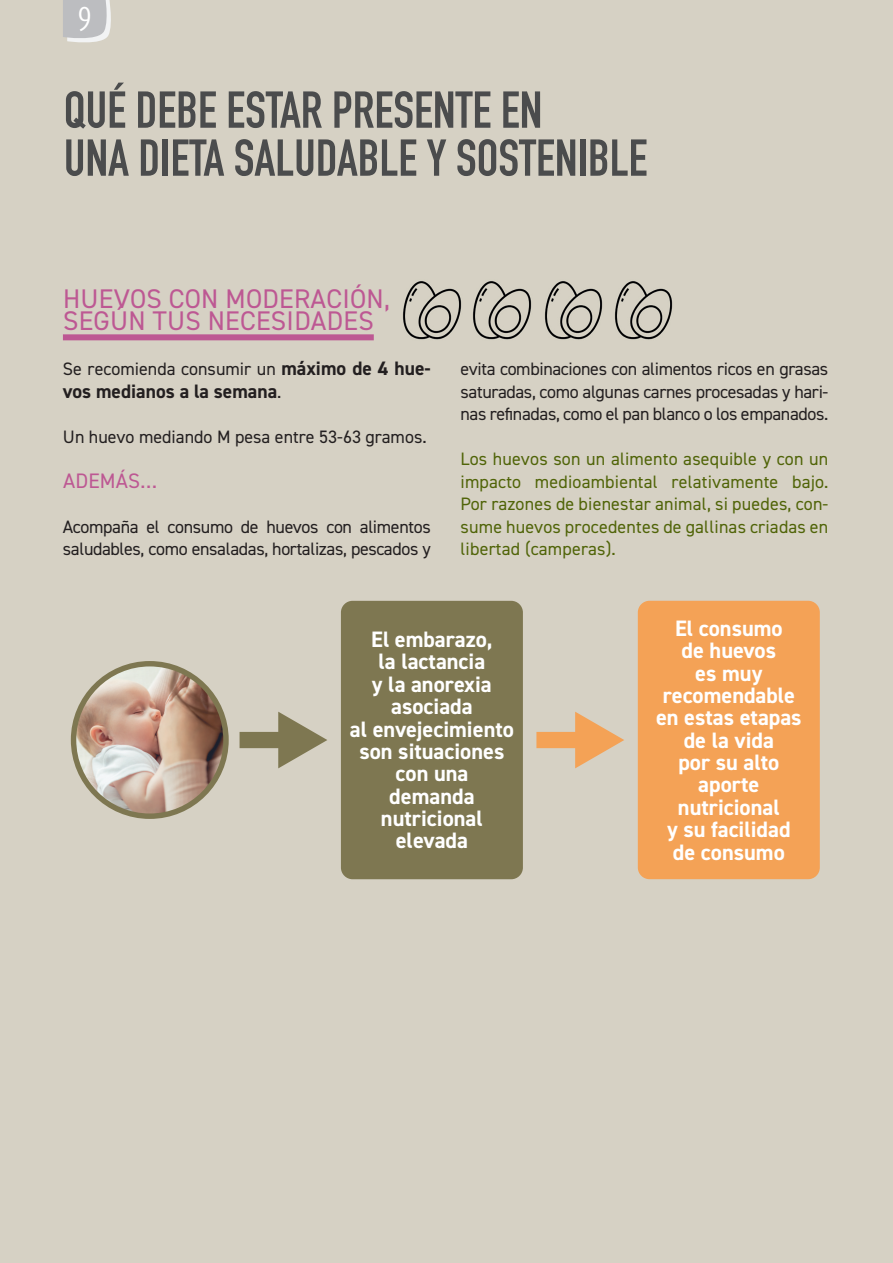
<style>
.page{position:relative;width:893px;height:1263px;background:#d6d1c4}
.page>*{position:absolute;margin:0;border:0;box-sizing:border-box;transform-origin:0 0}
.t1{font:700 51px/48px "DIN Condensed";color:#4b4c4d}
.t2{font:28.5px "Dax Compact Pro";color:#fff}
.t3{font:27px/22.5px "DIN2014";letter-spacing:.01em;color:#bd5893}
.t4{font:700 22.35px/22.4px "DIN2014";color:#fff;text-align:center}
.t5{font:21px "DIN2014";letter-spacing:.01em;color:#bd5893}
.t6{font:700 19.5px "DIN2014";color:#231f20}
.t7{font:18px/22.5px "DIN2014";letter-spacing:-.02em;color:#231f20}
.t8{font:18px/22.5px "DIN2014";letter-spacing:.01em;color:#506408;text-align:justify}
.t9{font:18px "DIN2014";color:#231f20}
.s1{font-weight:700;font-size:19.5px}
.s2{font-weight:400;font-size:18px}
</style>
<div class="page">
<svg style="left:63px;top:0;width:48px;height:43px;background:#c6c7c8"></svg>
<div style="left:63px;top:334px;width:311px;height:6px;background:#bd5893"></div>
<img style="left:403px;top:281px;width:59px;height:59px">
<img style="left:545px;top:281px;width:58px;height:59px">
<img style="left:473px;top:281px;width:59px;height:59px">
<img style="left:615px;top:281px;width:58px;height:59px">
<div style="left:341px;top:601px;width:182px;height:278px;background:#7e7751;border-radius:12px"></div>
<svg style="left:74px;top:664px;width:152px;height:152px"></svg>
<div style="left:71px;top:661px;width:158px;height:158px;border:5px solid #7e7751;border-radius:50%"></div>
<div style="left:638px;top:601px;width:182px;height:278px;background:#f4a256;border-radius:12px"></div>
<div style="left:536px;top:732px;width:47px;height:16px;background:#f4a256"></div>
<svg style="left:575px;top:712px;width:49px;height:56px"></svg>
<div style="left:240px;top:732px;width:47px;height:16px;background:#7e7751"></div>
<svg style="left:278px;top:712px;width:49px;height:56px"></svg>
<h2 class="t2" style="left:78px;top:1px;width:15px">9</h2>
<h1 class="t1" style="left:64px;top:86px;width:585px">QUÉ DEBE ESTAR PRESENTE EN<br>UNA DIETA SALUDABLE Y SOSTENIBLE</h1>
<h3 class="t3" style="left:63px;top:287px;width:328px">HUEVOS CON MODERACIÓN,<br>SEGÚN TUS NECESIDADES</h3>
<p class="t9" style="left:63px;top:358px;width:369px">Se recomienda consumir un <span class="s1">máximo de 4 hue-</span></p>
<p class="t6" style="left:63px;top:378px;width:220px">vos medianos a la semana<span class="s2">.</span></p>
<p class="t9" style="left:63px;top:425px;width:365px">Un huevo mediando M pesa entre 53-63 gramos.</p>
<p class="t5" style="left:63px;top:467px;width:95px">ADEMÁS…</p>
<p class="t7" style="left:63px;top:515px;width:369px">Acompaña el consumo de huevos con alimentos saludables, como ensaladas, hortalizas, pescados y</p>
<p class="t7" style="left:460px;top:357px;width:369px;text-align:justify">evita combinaciones con alimentos ricos en grasas saturadas, como algunas carnes procesadas y hari&shy;nas refinadas, como el pan blanco o los empanados.</p>
<p class="t8" style="left:460px;top:447px;width:369px">Los huevos son un alimento asequible y con un impacto medioambiental relativamente bajo.<br>Por razones de bienestar animal, si puedes, con&shy;sume huevos procedentes de gallinas criadas en libertad (camperas).</p>
<p class="t4" style="left:350px;top:628px;width:166px">El embarazo,<br>la lactancia<br>y la anorexia asociada<br>al envejecimiento son situaciones con una<br>demanda nutricional elevada</p>
<p class="t4" style="left:656px;top:617px;width:147px">El consumo<br>de huevos<br>es muy recomendable en estas etapas de la vida<br>por su alto aporte nutricional<br>y su facilidad de consumo</p>
</div>
